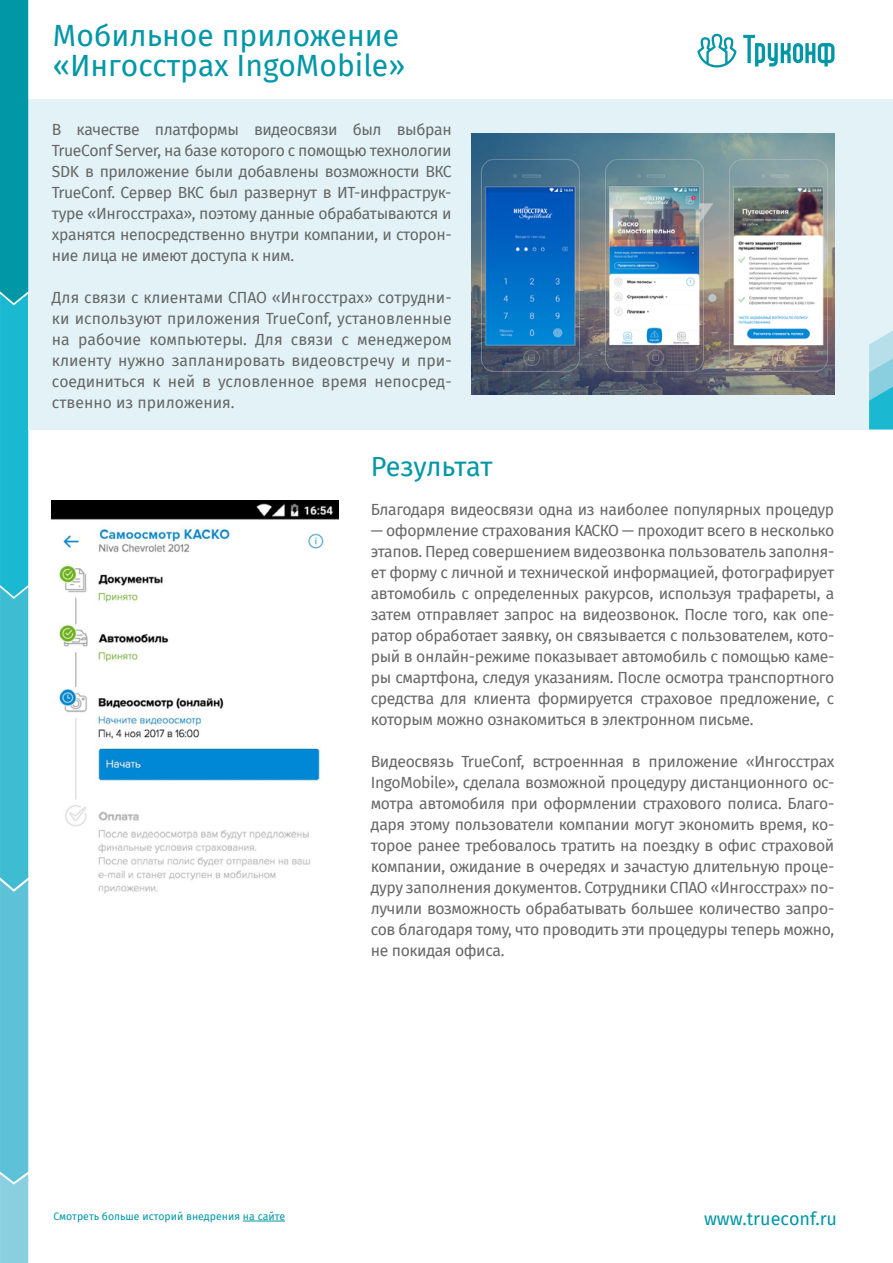
<style>
.page{position:relative;width:893px;height:1263px;background:#fff}
.page>*{position:absolute;margin:0;border:0;box-sizing:border-box;transform-origin:0 0}
.t1{font:30px/30px "Fira Sans";color:#0197a7}
.t2{font:27px "Fira Sans";letter-spacing:-.015em;color:#0197a7}
.t3{font:18px "Fira Sans";color:#0197a7}
.t4{font:15.75px/21px "Fira Sans";letter-spacing:-.025em;color:#666766;text-align:justify}
.t5{font:10.5px "Fira Sans";color:#0197a7}
</style>
<div class="page">
<div style="left:28px;top:99px;width:865px;height:330px;background:#e2f2f7"></div>
<svg style="left:0;top:0;width:28px;height:1263px;background:#35b5ca"></svg>
<svg style="left:869px;top:330px;width:24px;height:99px;background:#75cede"></svg>
<img style="left:52px;top:500px;width:286px;height:394px">
<svg style="left:697px;top:34px;width:40px;height:34px"></svg>
<svg style="left:743px;top:35px;width:91px;height:32px"></svg>
<img style="left:471px;top:134px;width:363px;height:260px">
<hr style="left:243px;top:1221px;width:42px;height:1px;background:#0197a7">
<h1 class="t1" style="left:53px;top:19px;width:354px">Мобильное приложение «Ингосстрах IngoMobile»</h1>
<p class="t4" style="left:52px;top:118px;width:401px">В качестве платформы видеосвязи был выбран TrueConf Server, на базе которого с помощью технологии SDK в приложение были добавлены возможности ВКС TrueConf. Сервер ВКС был развернут в ИТ-инфраструк&shy;туре «Ингосстраха», поэтому данные обрабатываются и хранятся непосредственно внутри компании, и сторон&shy;ние лица не имеют доступа к ним.</p>
<p class="t4" style="left:52px;top:286px;width:401px">Для связи с клиентами СПАО «Ингосстрах» сотрудни&shy;ки используют приложения TrueConf, установленные на рабочие компьютеры. Для связи с менеджером клиенту нужно запланировать видеовстречу и при&shy;соединиться к ней в условленное время непосред&shy;ственно из приложения.</p>
<h2 class="t2" style="left:371px;top:446px;width:123px">Результат</h2>
<p class="t4" style="left:371px;top:499px;width:465px">Благодаря видеосвязи одна из наиболее популярных процедур</p>
<p class="t4" style="left:371px;top:520px;width:465px">— оформление страхования КАСКО — проходит всего в несколько этапов. Перед совершением видеозвонка пользователь заполня&shy;ет форму с личной и технической информацией, фотографирует автомобиль с определенных ракурсов, используя трафареты, а затем отправляет запрос на видеозвонок. После того, как опе&shy;ратор обработает заявку, он связывается с пользователем, кото&shy;рый в онлайн-режиме показывает автомобиль с помощью каме&shy;ры смартфона, следуя указаниям. После осмотра транспортного средства для клиента формируется страховое предложение, с которым можно ознакомиться в электронном письме.</p>
<p class="t4" style="left:371px;top:750px;width:465px">Видеосвязь TrueConf, встроеннная в приложение «Ингосстрах IngoMobile», сделала возможной процедуру дистанционного ос&shy;мотра автомобиля при оформлении страхового полиса. Благо&shy;даря этому пользователи компании могут экономить время, ко&shy;торое ранее требовалось тратить на поездку в офис страховой компании, ожидание в очередях и зачастую длительную проце&shy;дуру заполнения документов. Сотрудники СПАО «Ингосстрах» по&shy;лучили возможность обрабатывать большее количество запро&shy;сов благодаря тому, что проводить эти процедуры теперь можно, не покидая офиса.</p>
<p class="t5" style="left:53px;top:1208px;width:233px">Смотреть больше историй внедрения на сайте</p>
<p class="t3" style="left:704px;top:1205px;width:135px">www.trueconf.ru</p>
</div>
